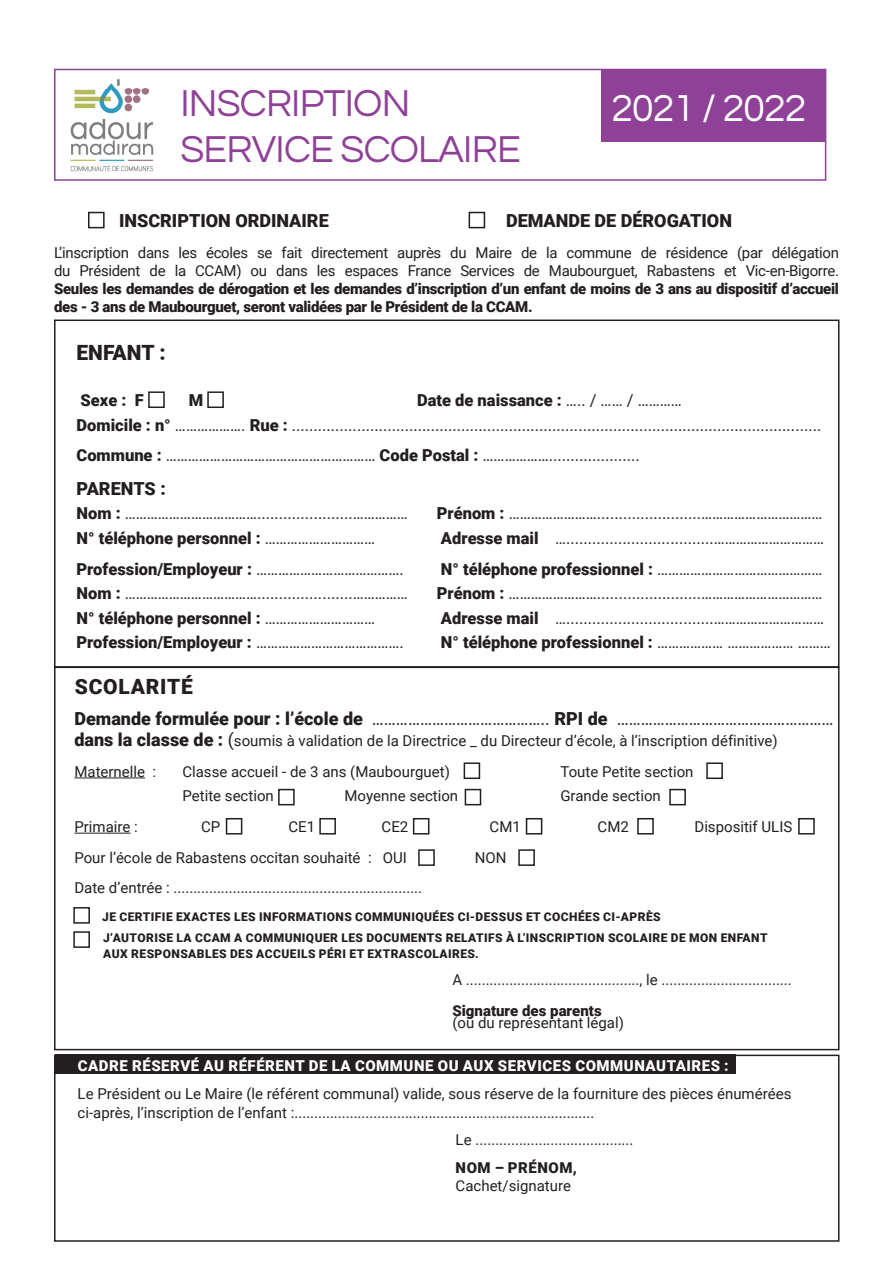
<style>
.page{position:relative;width:893px;height:1263px;background:#fff}
.page>*{position:absolute;margin:0;border:0;box-sizing:border-box;transform-origin:0 0}
.t1{font:39px/46.8px "Questrial";letter-spacing:-.02em;color:#8f4198}
.t2{font:39px "Questrial";letter-spacing:-.02em;color:#fff}
.t3{font:900 21px "Roboto";letter-spacing:.035em;color:#231f20}
.t4{font:900 18px "Roboto";color:#231f20}
.t5{font:16.5px/24.6px "Roboto";color:#231f20}
.t6{font:900 16.5px "Roboto";color:#231f20}
.t7{font:15px/30.6px "Roboto";color:#231f20}
.t8{font:15px/18px "Roboto";letter-spacing:-.02em;color:#231f20}
.t9{font:900 15px/18px "Roboto";letter-spacing:-.02em;color:#231f20}
.t10{font:900 15px "Roboto";letter-spacing:.035em;color:#fff}
.t11{font:900 15px "Roboto";color:#231f20}
.t12{font:900 15px "Roboto";letter-spacing:.035em;color:#231f20}
.t13{font:900 12px/15.6px "Roboto";letter-spacing:.035em;color:#231f20}
.s1{font-weight:900}
.s2{font-weight:400}
.s3{font-weight:900;font-size:18px}
.s4{font-size:18px}
</style>
<div class="page">
<div style="left:55px;top:1054px;width:680px;height:20px;background:#231f20"></div>
<img style="left:67px;top:68px;width:101px;height:104px">
<hr style="left:74px;top:777px;width:71px;height:1px;background:#231f20">
<hr style="left:74px;top:833px;width:57px;height:1px;background:#231f20">
<div style="left:54px;top:666px;width:785px;height:384px;border:2px solid #231f20"></div>
<div style="left:88px;top:212px;width:17px;height:16px;border:2px solid #231f20"></div>
<div style="left:469px;top:212px;width:16px;height:16px;border:2px solid #231f20"></div>
<div style="left:602px;top:69px;width:223px;height:73px;background:#8f4198"></div>
<div style="left:54px;top:69px;width:772px;height:112px;border:2px solid #8f4198"></div>
<div style="left:54px;top:1054px;width:785px;height:188px;border:2px solid #231f20"></div>
<div style="left:148px;top:391px;width:17px;height:17px;border:2px solid #231f20"></div>
<div style="left:207px;top:391px;width:17px;height:17px;border:2px solid #231f20"></div>
<div style="left:464px;top:762px;width:16px;height:17px;border:2px solid #231f20"></div>
<div style="left:706px;top:762px;width:17px;height:17px;border:2px solid #231f20"></div>
<div style="left:278px;top:789px;width:17px;height:16px;border:2px solid #231f20"></div>
<div style="left:465px;top:789px;width:16px;height:16px;border:2px solid #231f20"></div>
<div style="left:669px;top:789px;width:17px;height:16px;border:2px solid #231f20"></div>
<div style="left:226px;top:818px;width:16px;height:16px;border:2px solid #231f20"></div>
<div style="left:319px;top:818px;width:17px;height:16px;border:2px solid #231f20"></div>
<div style="left:413px;top:818px;width:16px;height:16px;border:2px solid #231f20"></div>
<div style="left:526px;top:818px;width:16px;height:16px;border:2px solid #231f20"></div>
<div style="left:637px;top:818px;width:17px;height:16px;border:2px solid #231f20"></div>
<div style="left:798px;top:818px;width:17px;height:16px;border:2px solid #231f20"></div>
<div style="left:418px;top:849px;width:17px;height:17px;border:2px solid #231f20"></div>
<div style="left:518px;top:849px;width:17px;height:17px;border:2px solid #231f20"></div>
<div style="left:73px;top:907px;width:17px;height:17px;border:2px solid #231f20"></div>
<div style="left:73px;top:931px;width:17px;height:17px;border:2px solid #231f20"></div>
<h1 class="t1" style="left:180px;top:80px;width:342px">INSCRIPTION<br>SERVICE SCOLAIRE</h1>
<h1 class="t2" style="left:611px;top:89px;width:196px">2021 / 2022</h1>
<p class="t4" style="left:119px;top:208px;width:211px">INSCRIPTION ORDINAIRE</p>
<p class="t4" style="left:506px;top:208px;width:227px">DEMANDE DE DÉROGATION</p>
<p class="t8" style="left:54px;top:243px;width:787px">L’inscription dans les écoles se fait directement auprès du Maire de la commune de résidence (par délégation du Président de la CCAM) ou dans les espaces France Services de Maubourguet, Rabastens et Vic-en-Bigorre.</p>
<p class="t9" style="left:54px;top:279px;width:786px">Seules les demandes de dérogation et les demandes d’inscription d’un enfant de moins de 3 ans au dispositif d’accueil des - 3 ans de Maubourguet, seront validées par le Président de la CCAM.</p>
<h2 class="t3" style="left:77px;top:338px;width:91px">ENFANT :</h2>
<p class="t6" style="left:81px;top:388px;width:65px">Sexe : F</p>
<p class="t6" style="left:189px;top:388px;width:16px">M</p>
<p class="t5" style="left:77px;top:387px;width:746px;text-indent:341px"><span class="s1">Date de naissance :</span> ….. / …… / …………<br><span class="s1">Domicile : n°</span> ………………. <span class="s1">Rue :</span> ..........................................................................................................................</p>
<p class="t5" style="left:77px;top:442px;width:565px"><span class="s1">Commune :</span> ………………………………………………… <span class="s1">Code Postal :</span> ……………….....................</p>
<p class="t4" style="left:77px;top:476px;width:91px">PARENTS :</p>
<p class="t5" style="left:77px;top:501px;width:333px"><span class="s1">Nom :</span> ………………………………......................……………</p>
<p class="t5" style="left:437px;top:501px;width:387px"><span class="s1">Prénom :</span> ……………………........................……………………………</p>
<p class="t6" style="left:77px;top:526px;width:300px">N° téléphone personnel : <span class="s2">…………………………</span></p>
<p class="t5" style="left:441px;top:525px;width:385px"><span class="s1">Adresse mail</span> …..................................…………………………</p>
<p class="t6" style="left:77px;top:557px;width:329px">Profession/Employeur : <span class="s2">………………………………….</span></p>
<p class="t6" style="left:441px;top:557px;width:383px">N° téléphone professionnel : <span class="s2">………………………………………</span></p>
<p class="t5" style="left:77px;top:580px;width:333px"><span class="s1">Nom :</span> ………………………………......................……………</p>
<p class="t5" style="left:437px;top:580px;width:387px"><span class="s1">Prénom :</span> ……………………........................……………………………</p>
<p class="t6" style="left:77px;top:606px;width:300px">N° téléphone personnel : <span class="s2">…………………………</span></p>
<p class="t5" style="left:441px;top:605px;width:385px"><span class="s1">Adresse mail</span> …..................................…………………………</p>
<p class="t6" style="left:77px;top:631px;width:329px">Profession/Employeur : <span class="s2">………………………………….</span></p>
<p class="t6" style="left:441px;top:631px;width:391px">N° téléphone professionnel : <span class="s2">……………… ……………… ………</span></p>
<h2 class="t3" style="left:75px;top:672px;width:120px">SCOLARITÉ</h2>
<p class="t4" style="left:74px;top:706px;width:761px">Demande formulée pour : l’école de <span class="s2">……………………………………..</span> RPI de <span class="s2">………………………………………………</span></p>
<p class="t7" style="left:74px;top:725px;width:705px"><span class="s3">dans la classe de :</span> <span class="s4">(</span>soumis à validation de la Directrice _ du Directeur d’école, à l’inscription définitive)<br>Maternelle :</p>
<p class="t7" style="left:182px;top:756px;width:269px">Classe accueil - de 3 ans (Maubourguet)</p>
<p class="t7" style="left:560px;top:756px;width:135px">Toute Petite section</p>
<p class="t7" style="left:182px;top:780px;width:93px">Petite section</p>
<p class="t7" style="left:344px;top:780px;width:115px">Moyenne section</p>
<p class="t7" style="left:560px;top:780px;width:102px">Grande section</p>
<p class="t7" style="left:74px;top:811px;width:65px">Primaire :</p>
<p class="t7" style="left:201px;top:811px;width:21px">CP</p>
<p class="t7" style="left:288px;top:811px;width:28px">CE1</p>
<p class="t7" style="left:382px;top:811px;width:28px">CE2</p>
<p class="t7" style="left:490px;top:811px;width:33px">CM1</p>
<p class="t7" style="left:598px;top:811px;width:33px">CM2</p>
<p class="t7" style="left:694px;top:811px;width:99px">Dispositif ULIS</p>
<p class="t7" style="left:74px;top:841px;width:334px">Pour l’école de Rabastens occitan souhaité : OUI</p>
<p class="t7" style="left:475px;top:841px;width:33px">NON</p>
<p class="t7" style="left:74px;top:872px;width:349px">Date d’entrée : ...............................................................</p>
<p class="t13" style="left:102px;top:909px;width:560px">JE CERTIFIE EXACTES LES INFORMATIONS COMMUNIQUÉES CI-DESSUS ET COCHÉES CI-APRÈS</p>
<p class="t13" style="left:103px;top:930px;width:666px">J’AUTORISE LA CCAM A COMMUNIQUER LES DOCUMENTS RELATIFS À L’INSCRIPTION SCOLAIRE DE MON ENFANT<br>AUX RESPONSABLES DES ACCUEILS PÉRI ET EXTRASCOLAIRES.</p>
<p class="t7" style="left:452px;top:964px;width:341px">A ............................................, le .................................</p>
<p class="t11" style="left:452px;top:1000px;width:151px">Signature des parents</p>
<p class="t7" style="left:452px;top:1007px;width:173px">(ou du représentant légal)</p>
<p class="t10" style="left:78px;top:1055px;width:652px">CADRE RÉSERVÉ AU RÉFÉRENT DE LA COMMUNE OU AUX SERVICES COMMUNAUTAIRES :</p>
<p class="t7" style="left:78px;top:1084px;width:715px;line-height:18.6px">Le Président ou Le Maire (le référent communal) valide, sous réserve de la fourniture des pièces énumérées ci-après, l’inscription de l’enfant :............................................................................</p>
<p class="t7" style="left:456px;top:1124px;width:179px">Le ........................................</p>
<p class="t12" style="left:456px;top:1157px;width:123px">NOM – PRÉNOM,</p>
<p class="t7" style="left:456px;top:1170px;width:117px">Cachet/signature</p>
</div>
